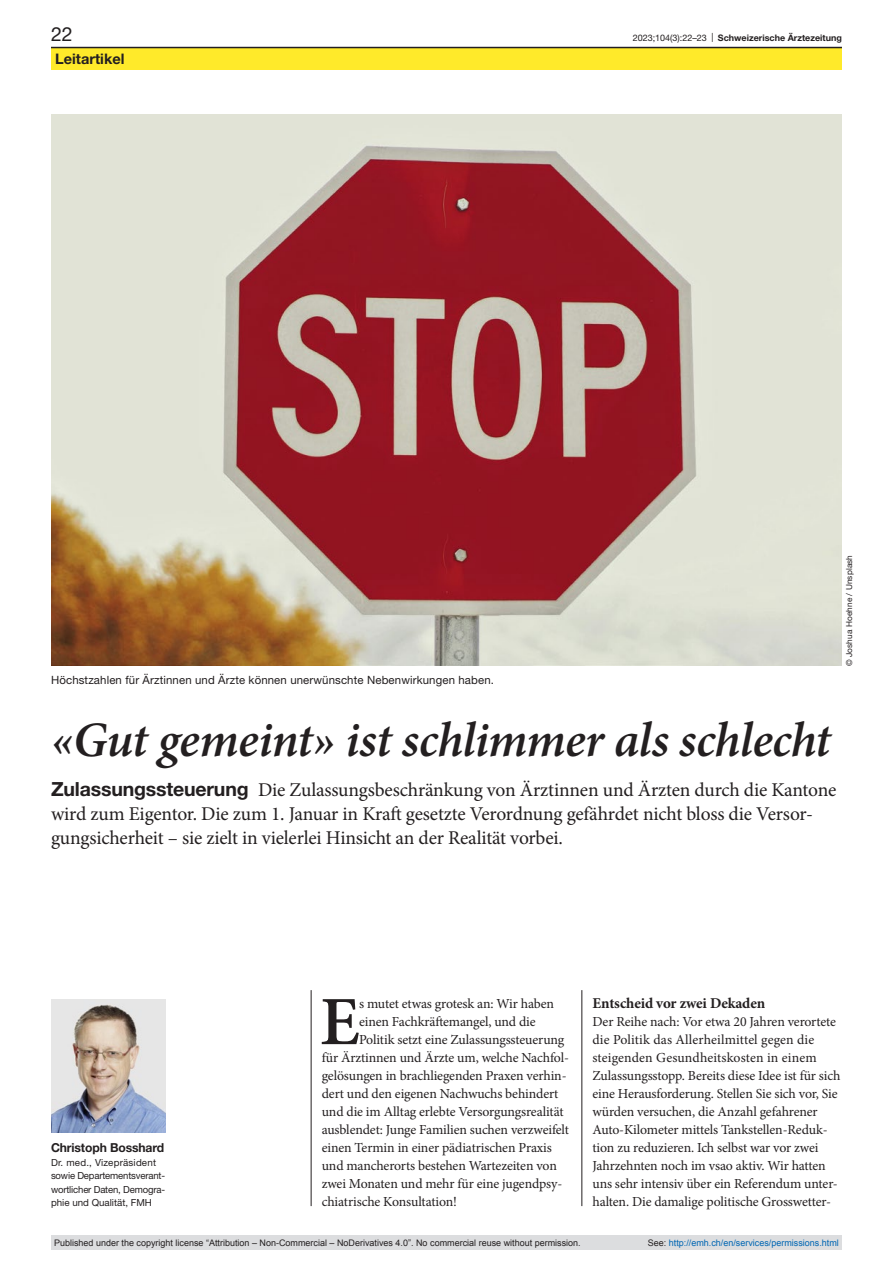
<style>
.page{position:relative;width:893px;height:1263px;background:#fff}
.page>*{position:absolute;margin:0;border:0;box-sizing:border-box;transform-origin:0 0}
.paragraph-left-initi{font:600 69.15px "Minion Pro";color:#231f20}
.article-title-33-ser{font:italic 600 49.5px "Minion Pro";letter-spacing:-.015em;color:#231f20}
.lead{font:19.5px/24px "Minion Pro";letter-spacing:-.01em;color:#231f20}
.t1{font:19.5px "Helvetica Neue LT Pro";color:#231f20}
.head2{font:700 15px "Minion Pro";letter-spacing:-.01em;color:#231f20}
.t2{font:700 14.55px "Helvetica Neue LT Pro";color:#231f20}
.paragraph-left-initi-2{font:13.8px "Minion Pro";letter-spacing:-.01em;color:#231f20}
.paragraph-left{font:13.8px/18px "Minion Pro";letter-spacing:-.01em;color:#231f20}
.authors{font:700 12.3px "Helvetica Neue LT Pro";letter-spacing:-.01em;color:#231f20}
.figure-caption{font:11.4px "Helvetica Neue LT Pro";letter-spacing:.01em;color:#231f20}
.affiliations{font:9.75px/13.5px "Helvetica Neue LT Pro";letter-spacing:-.015em;color:#231f20}
.t3{font:9px "Arial";color:#231f20}
.t4{font:9px "Arial";color:#0066b3}
.t5{font:700 9px "Helvetica Neue LT Pro";color:#231f20}
.credits{font:8.25px "Helvetica Neue LT Pro";letter-spacing:.01em;color:#231f20}
.s1{font-weight:400}
.s2{font-family:"Helvetica Neue LT Pro";font-weight:700}
.s3{color:#231f20}
</style>
<div class="page">
<img style="left:51px;top:115px;width:791px;height:551px">
<hr style="left:311px;top:990px;width:1px;height:216px;background:#231f20">
<hr style="left:582px;top:990px;width:1px;height:216px;background:#231f20">
<img style="left:51px;top:1000px;width:114px;height:133px">
<div style="left:51px;top:47px;width:791px;height:23px;background:#ffea2a"></div>
<hr style="left:51px;top:47px;width:791px;height:1px;background:#231f20">
<div style="left:51px;top:1235px;width:791px;height:15px;background:#dcdddf"></div>
<h3 class="t1" style="left:51px;top:22px;width:23px">22</h3>
<p class="t5" style="left:633px;top:32px;width:211px"><span class="s1">2023;104(3):22–23 |</span> Schweizerische Ärztezeitung</p>
<p class="t2" style="left:55px;top:49px;width:71px">Leitartikel</p>
<p class="figure-caption" style="left:51px;top:673px;width:444px">Höchstzahlen für Ärztinnen und Ärzte können unerwünschte Nebenwirkungen haben.</p>
<p class="credits" style="left:844px;top:666px;width:113px;rotate:-90deg">© Joshua Hoehne / Unsplash</p>
<p class="article-title-33-ser" style="left:51px;top:705px;width:781px">«Gut gemeint» ist schlimmer als schlecht</p>
<p class="lead" style="left:51px;top:778px;width:787px"><span class="s2">Zulassungssteuerung</span> Die Zulassungsbeschränkung von Ärztinnen und Ärzten durch die Kantone wird zum Eigentor. Die zum 1. Januar in Kraft gesetzte Verordnung gefährdet nicht bloss die Versor&shy;gungsicherheit – sie zielt in vielerlei Hinsicht an der Realität vorbei.</p>
<p class="authors" style="left:51px;top:1140px;width:115px">Christoph Bosshard</p>
<p class="affiliations" style="left:51px;top:1155px;width:116px">Dr. med., Vizepräsident sowie Departementsverant&shy;wortlicher Daten, Demogra&shy;phie und Qualität, FMH</p>
<p class="paragraph-left-initi" style="left:320px;top:974px;width:41px">E</p>
<p class="paragraph-left-initi-2" style="left:359px;top:994px;width:197px">s mutet etwas grotesk an: Wir haben</p>
<p class="paragraph-left-initi-2" style="left:359px;top:1012px;width:178px">einen Fachkräftemangel, und die</p>
<p class="paragraph-left-initi-2" style="left:359px;top:1030px;width:207px">Politik setzt eine Zulassungssteuerung</p>
<p class="paragraph-left-initi-2" style="left:322px;top:1048px;width:249px">für Ärztinnen und Ärzte um, welche Nachfol-</p>
<p class="paragraph-left-initi-2" style="left:322px;top:1066px;width:246px">gelösungen in brachliegenden Praxen verhin-</p>
<p class="paragraph-left-initi-2" style="left:322px;top:1084px;width:238px">dert und den eigenen Nachwuchs behindert</p>
<p class="paragraph-left-initi-2" style="left:322px;top:1102px;width:243px">und die im Alltag erlebte Versorgungsrealität</p>
<p class="paragraph-left-initi-2" style="left:322px;top:1120px;width:249px">ausblendet: Junge Familien suchen verzweifelt</p>
<p class="paragraph-left-initi-2" style="left:322px;top:1138px;width:232px">einen Termin in einer pädiatrischen Praxis</p>
<p class="paragraph-left-initi-2" style="left:322px;top:1156px;width:237px">und mancherorts bestehen Wartezeiten von</p>
<p class="paragraph-left-initi-2" style="left:322px;top:1174px;width:242px">zwei Monaten und mehr für eine jugendpsy-</p>
<p class="paragraph-left-initi-2" style="left:322px;top:1192px;width:137px">chiatrische Konsultation!</p>
<p class="head2" style="left:592px;top:993px;width:174px">Entscheid vor zwei Dekaden</p>
<p class="paragraph-left" style="left:592px;top:1013px;width:249px">Der Reihe nach: Vor etwa 20 Jahren verortete die Politik das Allerheilmittel gegen die steigenden Gesundheitskosten in einem Zulassungsstopp. Bereits diese Idee ist für sich eine Herausforderung. Stellen Sie sich vor, Sie würden versuchen, die Anzahl gefahrener Auto-Kilometer mittels Tankstellen-Reduk&shy;tion zu reduzieren. Ich selbst war vor zwei Jahrzehnten noch im vsao aktiv. Wir hatten uns sehr intensiv über ein Referendum unter&shy;halten. Die damalige politische Grosswetter-</p>
<p class="t3" style="left:54px;top:1237px;width:528px">Published under the copyright license “Attribution – Non-Commercial – NoDerivatives 4.0”. No commercial reuse without permission.</p>
<p class="t4" style="left:648px;top:1237px;width:193px"><span class="s3">See:</span> http://emh.ch/en/services/permissions.html</p>
</div>
